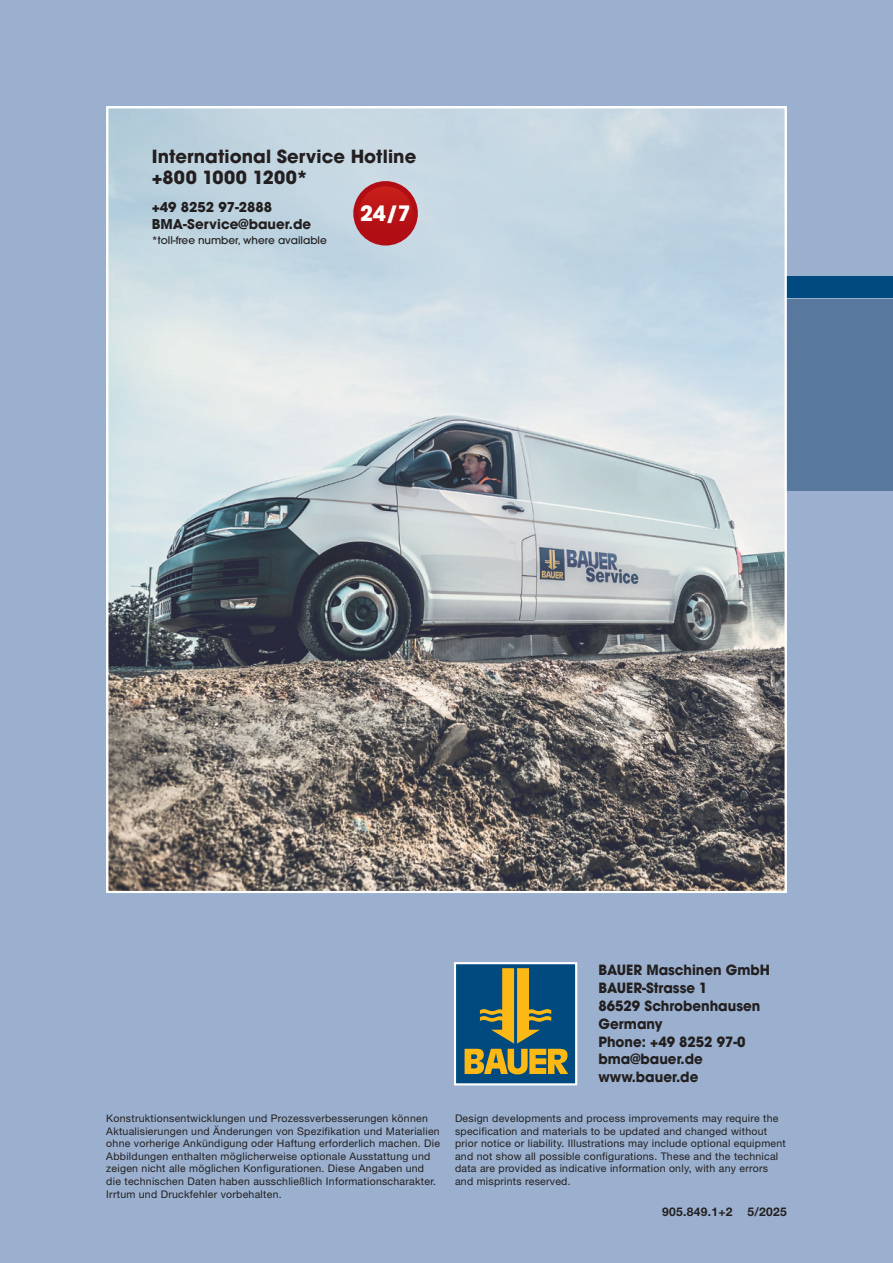
<style>
.page{position:relative;width:893px;height:1263px;background:#9ab0ce}
.page>*{position:absolute;margin:0;border:0;box-sizing:border-box;transform-origin:0 0}
.t1{font:700 21px "ITC Avant Garde Std";color:#fff}
.t2{font:700 18px/21.6px "ITC Avant Garde Std";letter-spacing:.005em;color:#231f20}
.t3{font:700 14.1px/17.9px "ITC Avant Garde Std";color:#231f20;scale:.96 1}
.t4{font:700 13.5px/16.2px "ITC Avant Garde Std";color:#231f20}
.t5{font:700 12px "Helvetica Neue LT Pro";letter-spacing:.025em;color:#231f20}
.t6{font:10.5px/12.6px "Helvetica Neue LT Pro";letter-spacing:.025em;color:#231f20}
.t7{font:500 10.5px "ITC Avant Garde Std";color:#231f20}
</style>
<div class="page">
<div style="left:787px;top:276px;width:106px;height:22px;background:#004a7f"></div>
<div style="left:787px;top:300px;width:106px;height:191px;background:#59789d"></div>
<svg style="left:454px;top:962px;width:124px;height:124px;background:#53736c"></svg>
<img style="left:109px;top:109px;width:675px;height:781px">
<svg style="left:364px;top:181px;width:33px;height:8px"></svg>
<div style="left:353px;top:181px;width:65px;height:65px;background:#b00d15;border-radius:50%"></div>
<div style="left:358px;top:186px;width:55px;height:54px;background:linear-gradient(to right,#ba1417,#ba1517);border-radius:50%"></div>
<h2 class="t2" style="left:152px;top:145px;width:266px">International Service Hotline +800 1000 1200*</h2>
<p class="t4" style="left:152px;top:199px;width:161px">+49 8252 97-2888<br>BMA-Service@bauer.de</p>
<p class="t7" style="left:152px;top:234px;width:177px">*toll-free number, where available</p>
<h1 class="t1" style="left:360px;top:199px;width:52px">24/7</h1>
<h3 class="t3" style="left:598px;top:961px;width:180px">BAUER Maschinen GmbH<br>BAUER-Strasse 1<br>86529 Schrobenhausen<br>Germany<br>Phone: +49 8252 97-0 bma@bauer.de www.bauer.de</h3>
<p class="t6" style="left:106px;top:1112px;width:335px">Konstruktionsentwicklungen und Prozessverbesserungen können Aktualisierungen und Änderungen von Spezifikation und Materialien ohne vorherige Ankündigung oder Haftung erforderlich machen. Die Abbildungen enthalten möglicherweise optionale Ausstattung und zeigen nicht alle möglichen Konfigurationen. Diese Angaben und die technischen Daten haben ausschließlich Informationscharakter.<br>Irrtum und Druckfehler vorbehalten.</p>
<p class="t6" style="left:455px;top:1112px;width:332px">Design developments and process improvements may require the specification and materials to be updated and changed without prior notice or liability. Illustrations may include optional equipment and not show all possible configurations. These and the technical data are provided as indicative information only, with any errors and misprints reserved.</p>
<p class="t5" style="left:662px;top:1204px;width:126px">905.849.1+2 5/2025</p>
</div>
